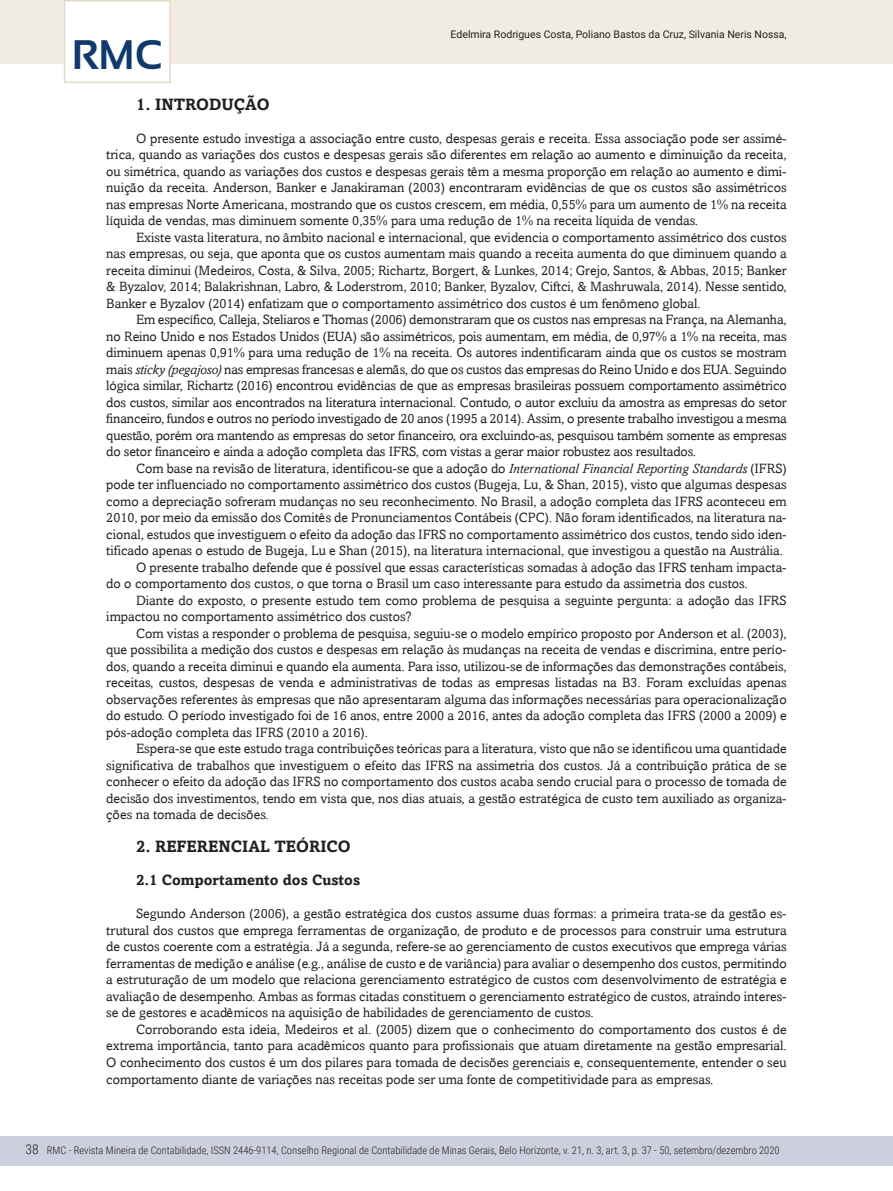
<style>
.page{position:relative;width:893px;height:1191px;background:#fff}
.page>*{position:absolute;margin:0;border:0;box-sizing:border-box;transform-origin:0 0}
.t1{font:700 41.25px "Sansation";color:#103a6b}
.intertitulo_1{font:700 16.5px "Amasis";color:#231f20}
.intertitulo_1_1{font:700 15px "Amasis";color:#231f20}
.texto_corrido_1{font:13.5px/16.5px "Amasis";color:#231f20;text-align:justify}
.t2{font:300 13.5px "Roboto Condensed";color:#231f20}
.t3{font:300 10.5px "Roboto Condensed";color:#231f20}
.t4{font:10.5px "Roboto";color:#231f20}
.s1{font-style:italic}
</style>
<div class="page">
<div style="left:0;top:1135px;width:893px;height:30px;background:#cecfdd"></div>
<div style="left:0;top:0;width:893px;height:64px;background:#f1ece2"></div>
<div style="left:64px;top:0;width:107px;height:83px;background:#fff;border:2px solid #e3dbc9"></div>
<p class="t4" style="left:451px;top:27px;width:338px">Edelmira Rodrigues Costa, Poliano Bastos da Cruz, Silvania Neris Nossa,</p>
<h1 class="t1" style="left:72px;top:32px;width:92px">RMC</h1>
<p class="intertitulo_1" style="left:136px;top:94px;width:135px">1. INTRODUÇÃO</p>
<p class="texto_corrido_1" style="left:106px;top:130px;width:682px;text-indent:30px">O presente estudo investiga a associação entre custo, despesas gerais e receita. Essa associação pode ser assimé&shy;trica, quando as variações dos custos e despesas gerais são diferentes em relação ao aumento e diminuição da receita, ou simétrica, quando as variações dos custos e despesas gerais têm a mesma proporção em relação ao aumento e dimi&shy;nuição da receita. Anderson, Banker e Janakiraman (2003) encontraram evidências de que os custos são assimétricos nas empresas Norte Americana, mostrando que os custos crescem, em média, 0,55% para um aumento de 1% na receita líquida de vendas, mas diminuem somente 0,35% para uma redução de 1% na receita líquida de vendas.</p>
<p class="texto_corrido_1" style="left:106px;top:229px;width:682px;text-indent:30px">Existe vasta literatura, no âmbito nacional e internacional, que evidencia o comportamento assimétrico dos custos nas empresas, ou seja, que aponta que os custos aumentam mais quando a receita aumenta do que diminuem quando a receita diminui (Medeiros, Costa, &amp; Silva, 2005; Richartz, Borgert, &amp; Lunkes, 2014; Grejo, Santos, &amp; Abbas, 2015; Banker &amp; Byzalov, 2014; Balakrishnan, Labro, &amp; Loderstrom, 2010; Banker, Byzalov, Ciftci, &amp; Mashruwala, 2014). Nesse sentido, Banker e Byzalov (2014) enfatizam que o comportamento assimétrico dos custos é um fenômeno global.</p>
<p class="texto_corrido_1" style="left:106px;top:311px;width:682px;text-indent:30px">Em específico, Calleja, Steliaros e Thomas (2006) demonstraram que os custos nas empresas na França, na Alemanha, no Reino Unido e nos Estados Unidos (EUA) são assimétricos, pois aumentam, em média, de 0,97% a 1% na receita, mas diminuem apenas 0,91% para uma redução de 1% na receita. Os autores indentificaram ainda que os custos se mostram mais <span class="s1">sticky (pegajoso)</span> nas empresas francesas e alemãs, do que os custos das empresas do Reino Unido e dos EUA. Seguindo lógica similar, Richartz (2016) encontrou evidências de que as empresas brasileiras possuem comportamento assimétrico dos custos, similar aos encontrados na literatura internacional. Contudo, o autor excluiu da amostra as empresas do setor financeiro, fundos e outros no período investigado de 20 anos (1995 a 2014). Assim, o presente trabalho investigou a mesma questão, porém ora mantendo as empresas do setor financeiro, ora excluindo-as, pesquisou também somente as empresas do setor financeiro e ainda a adoção completa das IFRS, com vistas a gerar maior robustez aos resultados.</p>
<p class="texto_corrido_1" style="left:106px;top:460px;width:682px;text-indent:30px">Com base na revisão de literatura, identificou-se que a adoção do <span class="s1">International Financial Reporting Standards</span> (IFRS) pode ter influenciado no comportamento assimétrico dos custos (Bugeja, Lu, &amp; Shan, 2015), visto que algumas despesas como a depreciação sofreram mudanças no seu reconhecimento. No Brasil, a adoção completa das IFRS aconteceu em 2010, por meio da emissão dos Comitês de Pronunciamentos Contábeis (CPC). Não foram identificados, na literatura na&shy;cional, estudos que investiguem o efeito da adoção das IFRS no comportamento assimétrico dos custos, tendo sido iden&shy;tificado apenas o estudo de Bugeja, Lu e Shan (2015), na literatura internacional, que investigou a questão na Austrália.</p>
<p class="texto_corrido_1" style="left:106px;top:559px;width:682px;text-indent:30px">O presente trabalho defende que é possível que essas características somadas à adoção das IFRS tenham impacta&shy;do o comportamento dos custos, o que torna o Brasil um caso interessante para estudo da assimetria dos custos.</p>
<p class="texto_corrido_1" style="left:106px;top:592px;width:682px;text-indent:30px">Diante do exposto, o presente estudo tem como problema de pesquisa a seguinte pergunta: a adoção das IFRS impactou no comportamento assimétrico dos custos?</p>
<p class="texto_corrido_1" style="left:106px;top:625px;width:682px;text-indent:30px">Com vistas a responder o problema de pesquisa, seguiu-se o modelo empírico proposto por Anderson et al. (2003), que possibilita a medição dos custos e despesas em relação às mudanças na receita de vendas e discrimina, entre perío&shy;dos, quando a receita diminui e quando ela aumenta. Para isso, utilizou-se de informações das demonstrações contábeis, receitas, custos, despesas de venda e administrativas de todas as empresas listadas na B3. Foram excluídas apenas observações referentes às empresas que não apresentaram alguma das informações necessárias para operacionalização do estudo. O período investigado foi de 16 anos, entre 2000 a 2016, antes da adoção completa das IFRS (2000 a 2009) e pós-adoção completa das IFRS (2010 a 2016).</p>
<p class="texto_corrido_1" style="left:106px;top:740px;width:682px;text-indent:30px">Espera-se que este estudo traga contribuições teóricas para a literatura, visto que não se identificou uma quantidade significativa de trabalhos que investiguem o efeito das IFRS na assimetria dos custos. Já a contribuição prática de se conhecer o efeito da adoção das IFRS no comportamento dos custos acaba sendo crucial para o processo de tomada de decisão dos investimentos, tendo em vista que, nos dias atuais, a gestão estratégica de custo tem auxiliado as organiza&shy;ções na tomada de decisões.</p>
<p class="intertitulo_1" style="left:136px;top:836px;width:216px">2. REFERENCIAL TEÓRICO</p>
<p class="intertitulo_1_1" style="left:136px;top:871px;width:226px">2.1 Comportamento dos Custos</p>
<p class="texto_corrido_1" style="left:106px;top:905px;width:682px;text-indent:30px">Segundo Anderson (2006), a gestão estratégica dos custos assume duas formas: a primeira trata-se da gestão es&shy;trutural dos custos que emprega ferramentas de organização, de produto e de processos para construir uma estrutura de custos coerente com a estratégia. Já a segunda, refere-se ao gerenciamento de custos executivos que emprega várias ferramentas de medição e análise (e.g., análise de custo e de variância) para avaliar o desempenho dos custos, permitindo a estruturação de um modelo que relaciona gerenciamento estratégico de custos com desenvolvimento de estratégia e avaliação de desempenho. Ambas as formas citadas constituem o gerenciamento estratégico de custos, atraindo interes&shy;se de gestores e acadêmicos na aquisição de habilidades de gerenciamento de custos.</p>
<p class="texto_corrido_1" style="left:106px;top:1021px;width:682px;text-indent:30px">Corroborando esta ideia, Medeiros et al. (2005) dizem que o conhecimento do comportamento dos custos é de extrema importância, tanto para acadêmicos quanto para profissionais que atuam diretamente na gestão empresarial.<br>O conhecimento dos custos é um dos pilares para tomada de decisões gerenciais e, consequentemente, entender o seu comportamento diante de variações nas receitas pode ser uma fonte de competitividade para as empresas.</p>
<p class="t2" style="left:26px;top:1140px;width:15px">38</p>
<p class="t3" style="left:47px;top:1143px;width:734px">RMC - Revista Mineira de Contabilidade, ISSN 2446-9114, Conselho Regional de Contabilidade de Minas Gerais, Belo Horizonte, v. 21, n. 3, art. 3, p. 37 - 50, setembro/dezembro 2020</p>
</div>
